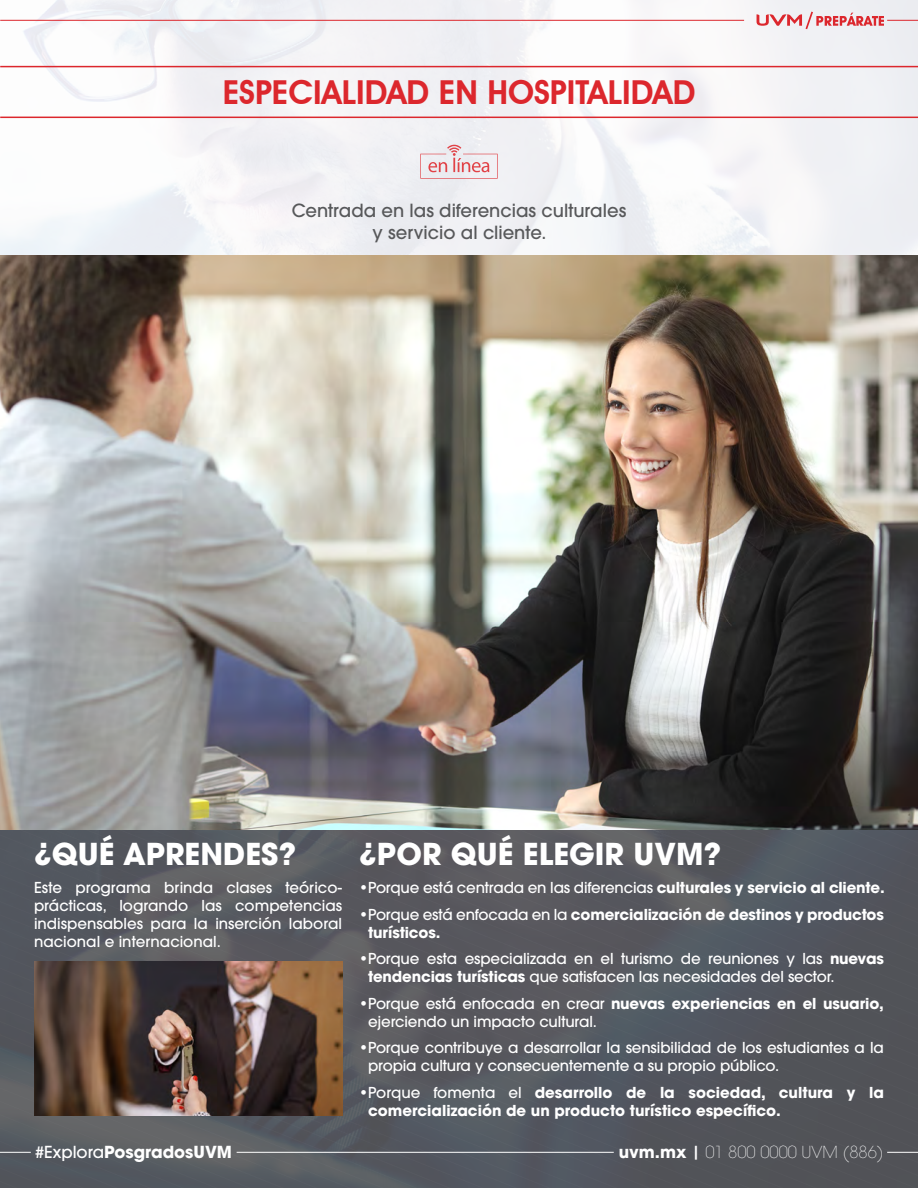
<style>
.page{position:relative;width:918px;height:1188px;background:#fff}
.page>*{position:absolute;margin:0;border:0;box-sizing:border-box;transform-origin:0 0}
.t1{font:600 33px "Avant Garde IT Cby BT";color:#dc272d}
.t2{font:700 30px "ITC Avant Garde Pro";color:#fff}
.t3{font:500 18px "ITC Avant Garde Pro";color:#57585a}
.t4{font:200 16.5px "ITC Avant Garde Pro";color:#fff}
.t5{font:700 16.5px "ITC Avant Garde Pro";color:#fff}
.Paragraph_Style_1{font:500 15px/18px "ITC Avant Garde Pro";letter-spacing:-.01em;color:#fff}
.t6{font:700 15px/18px "ITC Avant Garde Pro";color:#fff}
.s1{font-weight:700}
.s2{font-weight:500}
</style>
<div class="page">
<svg style="left:0;top:829px;width:918px;height:353px;background:#56585f"></svg>
<svg style="left:757px;top:10px;width:127px;height:21px"></svg>
<hr style="left:887px;top:20px;width:31px;height:1px;background:#dc272d">
<hr style="left:0;top:20px;width:744px;height:1px;background:#dc272d">
<hr style="left:0;top:66px;width:918px;height:1px;background:#dc272d">
<hr style="left:0;top:117px;width:918px;height:1px;background:#dc272d">
<img style="left:0;top:255px;width:918px;height:574px">
<svg style="left:420px;top:145px;width:78px;height:34px"></svg>
<hr style="left:887px;top:1152px;width:31px;height:1px;background:#fff">
<hr style="left:0;top:1152px;width:31px;height:1px;background:#fff">
<hr style="left:237px;top:1152px;width:377px;height:1px;background:#fff">
<img style="left:34px;top:962px;width:308px;height:154px">
<p class="t1" style="left:223px;top:73px;width:474px">ESPECIALIDAD EN HOSPITALIDAD</p>
<p class="t3" style="left:292px;top:199px;width:336px">Centrada en las diferencias culturales</p>
<p class="t3" style="left:373px;top:221px;width:175px">y servicio al cliente.</p>
<p class="t2" style="left:34px;top:834px;width:264px">¿QUÉ APRENDES?</p>
<p class="t2" style="left:359px;top:834px;width:364px">¿POR QUÉ ELEGIR UVM?</p>
<p class="Paragraph_Style_1" style="left:34px;top:879px;width:310px;text-align:justify">Este programa brinda clases teórico&shy;prácticas, logrando las competencias indispensables para la inserción laboral nacional e internacional.</p>
<p class="Paragraph_Style_1" style="left:359px;top:879px;width:527px">•Porque está centrada en las diferencias <span class="s1">culturales y servicio al cliente.</span></p>
<p class="t6" style="left:368px;top:905px;width:517px;text-indent:-9px"><span class="s2">•Porque está enfocada en la</span> comercialización de destinos y productos turísticos.</p>
<p class="Paragraph_Style_1" style="left:368px;top:950px;width:517px;text-indent:-9px">•Porque esta especializada en el turismo de reuniones y las <span class="s1">nuevas tendencias turísticas</span> que satisfacen las necesidades del sector.</p>
<p class="Paragraph_Style_1" style="left:368px;top:994px;width:517px;text-indent:-9px">•Porque está enfocada en crear <span class="s1">nuevas experiencias en el usuario, </span>ejerciendo un impacto cultural.</p>
<p class="Paragraph_Style_1" style="left:368px;top:1039px;width:517px;text-indent:-9px">•Porque contribuye a desarrollar la sensibilidad de los estudiantes a la propia cultura y consecuentemente a su propio público.</p>
<p class="t6" style="left:368px;top:1083px;width:517px;text-indent:-9px"><span class="s2">•Porque fomenta el</span> desarrollo de la sociedad, cultura y la comercialización de un producto turístico específico.</p>
<p class="t5" style="left:35px;top:1141px;width:198px"><span class="s2">#Explora</span>PosgradosUVM</p>
<p class="t4" style="left:619px;top:1142px;width:267px"><span class="s1">uvm.mx</span> <span class="s2">|</span> 01 800 0000 UVM (886)</p>
</div>
